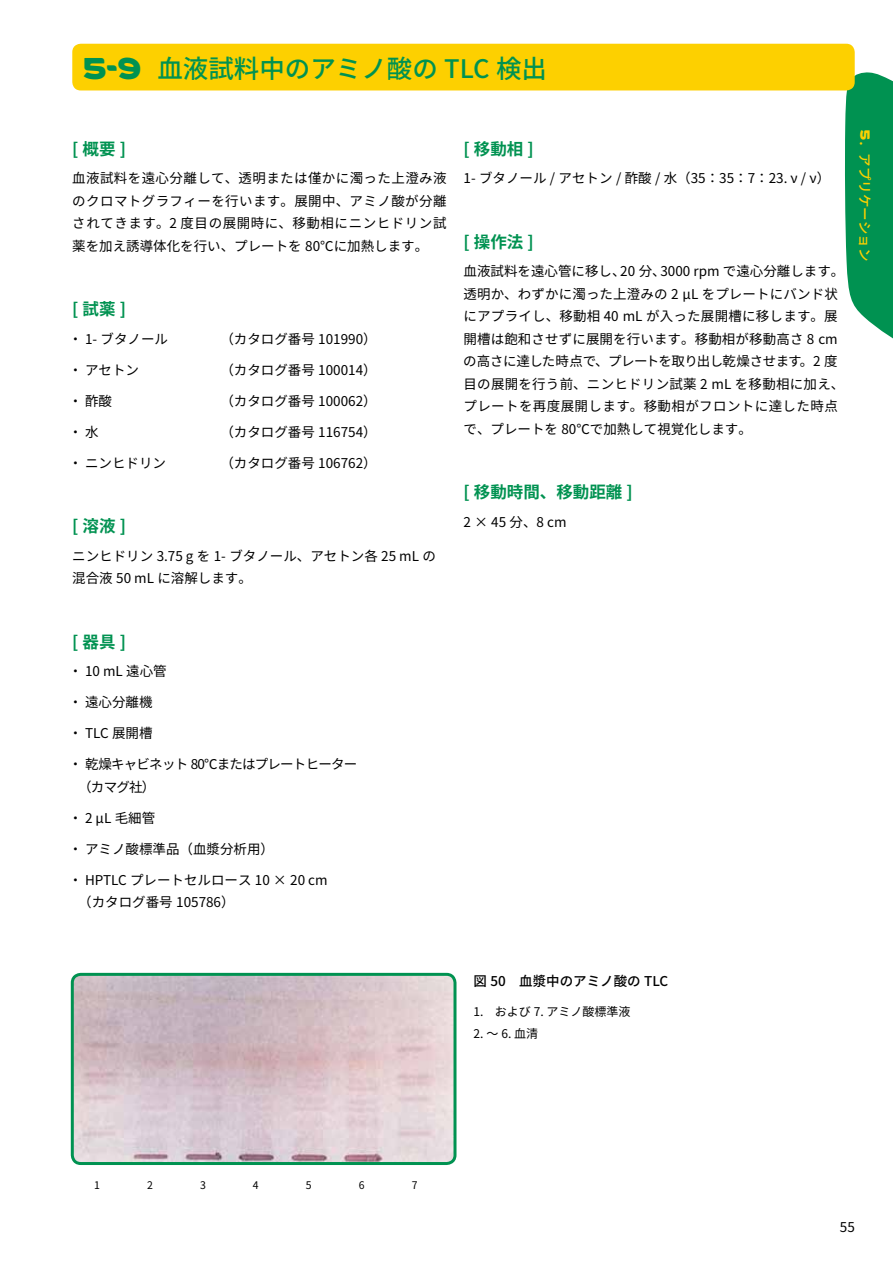
<style>
.page{position:relative;width:893px;height:1263px;background:#fff}
.page>*{position:absolute;margin:0;border:0;box-sizing:border-box;transform-origin:0 0}
.t1{font:500 25.5px "Noto Sans CJ Kjp";color:#009251}
.t2{font:700 16.5px "Noto Sans CJ Kjp";color:#009251}
.t3{font:13.5px/22.5px "Noto Sans CJ Kjp";color:#000}
.t4{font:13.5px/22.5px "Noto Sans CJ Kjp";letter-spacing:-.06em;color:#000}
.t5{font:500 13.5px "Noto Sans CJ Kjp";color:#000}
.t6{font:500 13.5px "Noto Sans CJ Kjp";color:#fdd000}
.t7{font:12px "Noto Sans CJ Kjp";color:#000}
.t8{font:10.5px "Noto Sans CJ Kjp";color:#000}
.s1{font-family:"Merck";font-weight:400;font-size:30.6px}
.s2{font-family:"Merck";font-weight:400}
</style>
<div class="page">
<svg style="left:845px;top:72px;width:48px;height:267px;background:#169b5f"></svg>
<div style="left:72px;top:44px;width:783px;height:46px;background:#fdd000;border-radius:9px"></div>
<img style="left:72px;top:974px;width:383px;height:188px">
<div style="left:71px;top:973px;width:385px;height:192px;border:3px solid #009251;border-radius:9px"></div>
<h1 class="t1" style="left:84px;top:54px;width:465px"><span class="s1">5-9</span> 血液試料中のアミノ酸の TLC 検出</h1>
<p class="t2" style="left:72px;top:139px;width:55px">[概要]</p>
<p class="t3" style="left:72px;top:167px;width:376px;text-align:justify">血液試料を遠心分離して、透明または僅かに濁った上澄み液のクロマトグラフィーを行います。展開中、アミノ酸が分離されてきます。2 度目の展開時に、移動相にニンヒドリン試薬を加え誘導体化を行い、プレートを 80℃に加熱します。</p>
<p class="t2" style="left:72px;top:300px;width:55px">[試薬]</p>
<p class="t3" style="left:69px;top:328px;width:101px">・ 1- ブタノール</p>
<p class="t3" style="left:220px;top:328px;width:158px">（カタログ番号 101990）</p>
<p class="t3" style="left:69px;top:359px;width:72px">・アセトン</p>
<p class="t3" style="left:220px;top:359px;width:158px">（カタログ番号 100014）</p>
<p class="t3" style="left:69px;top:390px;width:45px">・酢酸</p>
<p class="t3" style="left:220px;top:390px;width:158px">（カタログ番号 100062）</p>
<p class="t3" style="left:69px;top:421px;width:31px">・水</p>
<p class="t3" style="left:220px;top:421px;width:158px">（カタログ番号 116754）</p>
<p class="t3" style="left:69px;top:452px;width:99px">・ニンヒドリン</p>
<p class="t3" style="left:220px;top:452px;width:158px">（カタログ番号 106762）</p>
<p class="t2" style="left:72px;top:517px;width:55px">[溶液]</p>
<p class="t3" style="left:72px;top:545px;width:365px">ニンヒドリン 3.75 g を 1- ブタノール、アセトン各 25 mL の混合液 50 mL に溶解します。</p>
<p class="t2" style="left:463px;top:139px;width:72px">[ 移動相 ]</p>
<p class="t3" style="left:463px;top:167px;width:368px">1- ブタノール / アセトン / 酢酸 / 水（35：35：7：23. ν / ν）</p>
<p class="t2" style="left:463px;top:233px;width:72px">[ 操作法 ]</p>
<p class="t3" style="left:463px;top:260px;width:383px">血液試料を遠心管に移し、20 分、3000 rpm で遠心分離します。透明か、わずかに濁った上澄みの 2 µL をプレートにバンド状にアプライし、移動相 40 mL が入った展開槽に移します。展開槽は飽和させずに展開を行います。移動相が移動高さ 8 cmの高さに達した時点で、プレートを取り出し乾燥させます。2 度目の展開を行う前、ニンヒドリン試薬 2 mL を移動相に加え、プレートを再度展開します。移動相がフロントに達した時点で、プレートを 80℃で加熱して視覚化します。</p>
<p class="t2" style="left:463px;top:483px;width:171px">[ 移動時間、移動距離 ]</p>
<p class="t3" style="left:463px;top:511px;width:104px">2 × 45 分、8 cm</p>
<p class="t2" style="left:72px;top:633px;width:55px">[器具]</p>
<p class="t3" style="left:69px;top:660px;width:99px">・ 10 mL 遠心管</p>
<p class="t3" style="left:69px;top:691px;width:85px">・遠心分離機</p>
<p class="t3" style="left:69px;top:722px;width:85px">・ TLC 展開槽</p>
<p class="t4" style="left:78px;top:753px;width:280px;text-indent:-9px">・乾燥キャビネット 80℃またはプレートヒーター（カマグ社）</p>
<p class="t3" style="left:69px;top:807px;width:88px">・ 2 µL 毛細管</p>
<p class="t3" style="left:69px;top:838px;width:207px">・アミノ酸標準品（血漿分析用）</p>
<p class="t3" style="left:78px;top:869px;width:251px;text-indent:-9px">・ HPTLC プレートセルロース 10 × 20 cm（カタログ番号 105786）</p>
<p class="t6" style="left:872px;top:130px;width:133px;rotate:90deg"><span class="s2">5</span>．アプリケーション</p>
<p class="t5" style="left:473px;top:974px;width:196px">図 50　血漿中のアミノ酸の TLC</p>
<p class="t7" style="left:473px;top:1005px;width:158px">1. および 7. アミノ酸標準液</p>
<p class="t7" style="left:473px;top:1027px;width:66px">2. ～ 6. 血清</p>
<p class="t8" style="left:94px;top:1179px;width:7px">1</p>
<p class="t8" style="left:147px;top:1179px;width:7px">2</p>
<p class="t8" style="left:200px;top:1179px;width:7px">3</p>
<p class="t8" style="left:253px;top:1179px;width:7px">4</p>
<p class="t8" style="left:306px;top:1179px;width:7px">5</p>
<p class="t8" style="left:359px;top:1179px;width:7px">6</p>
<p class="t8" style="left:412px;top:1179px;width:7px">7</p>
<p class="t3" style="left:840px;top:1216px;width:16px">55</p>
</div>
